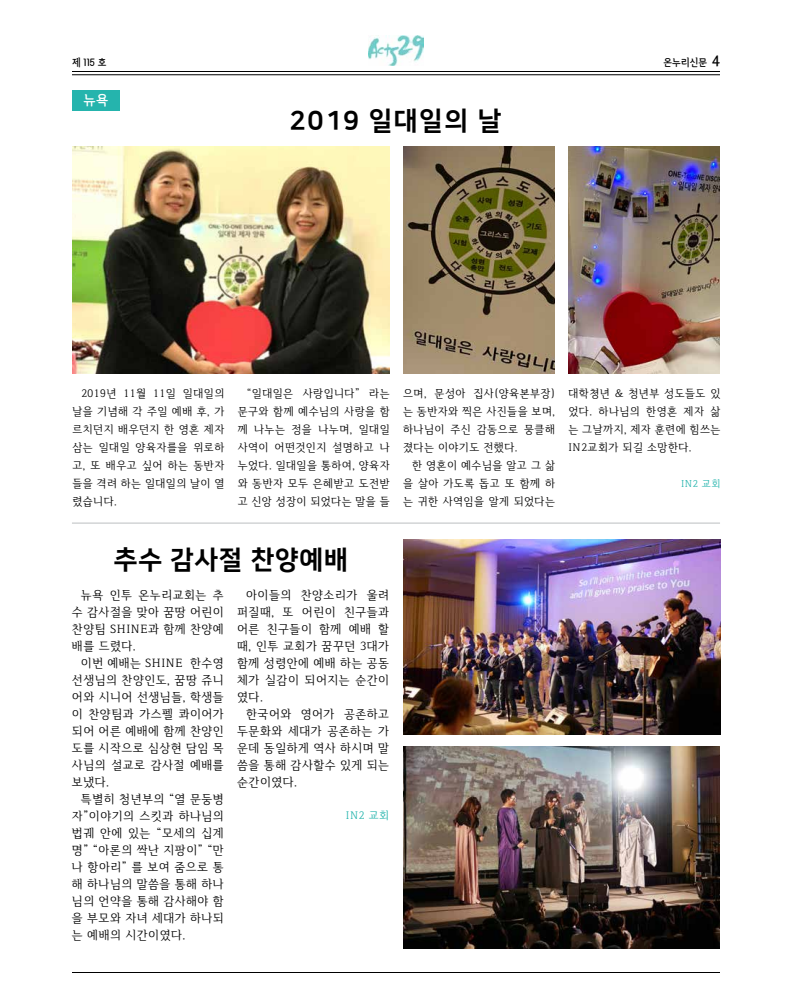
<style>
.page{position:relative;width:792px;height:1008px;background:#fff}
.page>*{position:absolute;margin:0;border:0;box-sizing:border-box;transform-origin:0 0}
.t1{font:26px "Nanum Square EB";letter-spacing:.045em;color:#000}
.t2{font:14px "THE Banil M";color:#fff}
.t3{font:12px/17px "Iropke Batang OTFM";letter-spacing:.05em;color:#000;text-align:justify}
.t4{font:11px/18px "Iropke Batang OTFM";letter-spacing:.05em;color:#000;text-align:justify}
.t5{font:11px "Iropke Batang OTFM";color:#25b4ad}
.t6{font:10px "THE Banil M";color:#000}
.t7{font:10px "Iropke Batang OTFM";color:#25b4ad}
.s1{font-size:14px}
</style>
<div class="page">
<hr style="left:72px;top:71px;width:648px;height:1px;background:#000">
<img style="left:369px;top:36px;width:54px;height:29px">
<hr style="left:72px;top:972px;width:648px;height:1px;background:#000">
<div style="left:72px;top:90px;width:48px;height:20px;background:#25b4ad"></div>
<hr style="left:72px;top:523px;width:648px;height:1px;background:#bcbec0">
<hr style="left:72px;top:75px;width:648px;height:1px;background:#000">
<img style="left:72px;top:146px;width:317px;height:228px">
<img style="left:403px;top:146px;width:152px;height:228px">
<img style="left:568px;top:146px;width:152px;height:228px">
<img style="left:403px;top:540px;width:317px;height:194px">
<img style="left:403px;top:746px;width:317px;height:203px">
<p class="t6" style="left:72px;top:57px;width:36px">제 115 호</p>
<p class="t6" style="left:664px;top:57px;width:58px">온누리신문 <span class="s1">4</span></p>
<p class="t2" style="left:83px;top:92px;width:27px">뉴욕</p>
<h1 class="t1" style="left:290px;top:107px;width:213px">2019 일대일의 날</h1>
<p class="t4" style="left:72px;top:384px;width:153px;text-indent:9px">2019년 11월 11일 일대일의 날을 기념해 각 주일 예배 후, 가 르치던지 배우던지 한 영혼 제자 삼는 일대일 양육자를을 위로하 고, 또 배우고 싶어 하는 동반자 들을 격려 하는 일대일의 날이 열 렸습니다.</p>
<p class="t4" style="left:238px;top:384px;width:153px;text-indent:9px">“일대일은 사랑입니다” 라는 문구와 함께 예수님의 사랑을 함 께 나누는 정을 나누며, 일대일 사역이 어떤것인지 설명하고 나 누었다. 일대일을 통하여, 양육자 와 동반자 모두 은혜받고 도전받 고 신앙 성장이 되었다는 말을 들</p>
<p class="t4" style="left:403px;top:384px;width:153px">으며, 문성아 집사(양육본부장) 는 동반자와 찍은 사진들을 보며, 하나님이 주신 감동으로 뭉클해 졌다는 이야기도 전했다.</p>
<p class="t4" style="left:403px;top:456px;width:153px;text-indent:9px">한 영혼이 예수님을 알고 그 삶 을 살아 가도록 돕고 또 함께 하 는 귀한 사역임을 알게 되었다는</p>
<p class="t4" style="left:568px;top:384px;width:153px">대학쳥년 &amp; 청년부 성도들도 있 었다. 하나님의 한영혼 제자 삶 는 그날까지, 제자 훈련에 힘쓰는 IN2교회가 되길 소망한다.</p>
<p class="t7" style="left:681px;top:478px;width:41px">IN2 교회</p>
<h1 class="t1" style="left:114px;top:545px;width:235px">추수 감사절 찬양예배</h1>
<p class="t3" style="left:72px;top:587px;width:153px;text-indent:9px">뉴욕 인투 온누리교회는 추 수 감사절을 맞아 꿈땅 어린이 찬양팀 SHINE과 함께 찬양예 배를 드렸다.</p>
<p class="t3" style="left:72px;top:655px;width:153px;text-indent:9px">이번 예배는 SHINE 한수영 선생님의 찬양인도, 꿈땅 쥬니 어와 시니어 선생님들, 학생들 이 찬양팀과 가스펠 콰이어가 되어 어른 예배에 함께 찬양인 도를 시작으로 심상현 담임 목 사님의 설교로 감사절 예배를 보냈다.</p>
<p class="t3" style="left:72px;top:791px;width:153px;text-indent:9px">특별히 청년부의 “열 문둥병 자”이야기의 스킷과 하나님의 법궤 안에 있는 “모세의 십계 명” “아론의 싹난 지팡이” “만 나 항아리” 를 보여 줌으로 통 해 하나님의 말씀을 통해 하나 님의 언약을 통해 감사해야 함 을 부모와 자녀 세대가 하나되 는 예배의 시간이였다.</p>
<p class="t3" style="left:237px;top:587px;width:153px;text-indent:9px">아이들의 찬양소리가 울려 퍼질때, 또 어린이 친구들과 어른 친구들이 함께 예배 할 때, 인투 교회가 꿈꾸던 3대가 함께 성령안에 예배 하는 공동 체가 실감이 되어지는 순간이 였다.</p>
<p class="t3" style="left:237px;top:706px;width:153px;text-indent:9px">한국어와 영어가 공존하고 두문화와 세대가 공존하는 가 운데 동일하게 역사 하시며 말 씀을 통해 감사할수 있게 되는 순간이였다.</p>
<p class="t5" style="left:346px;top:810px;width:45px">IN2 교회</p>
</div>
